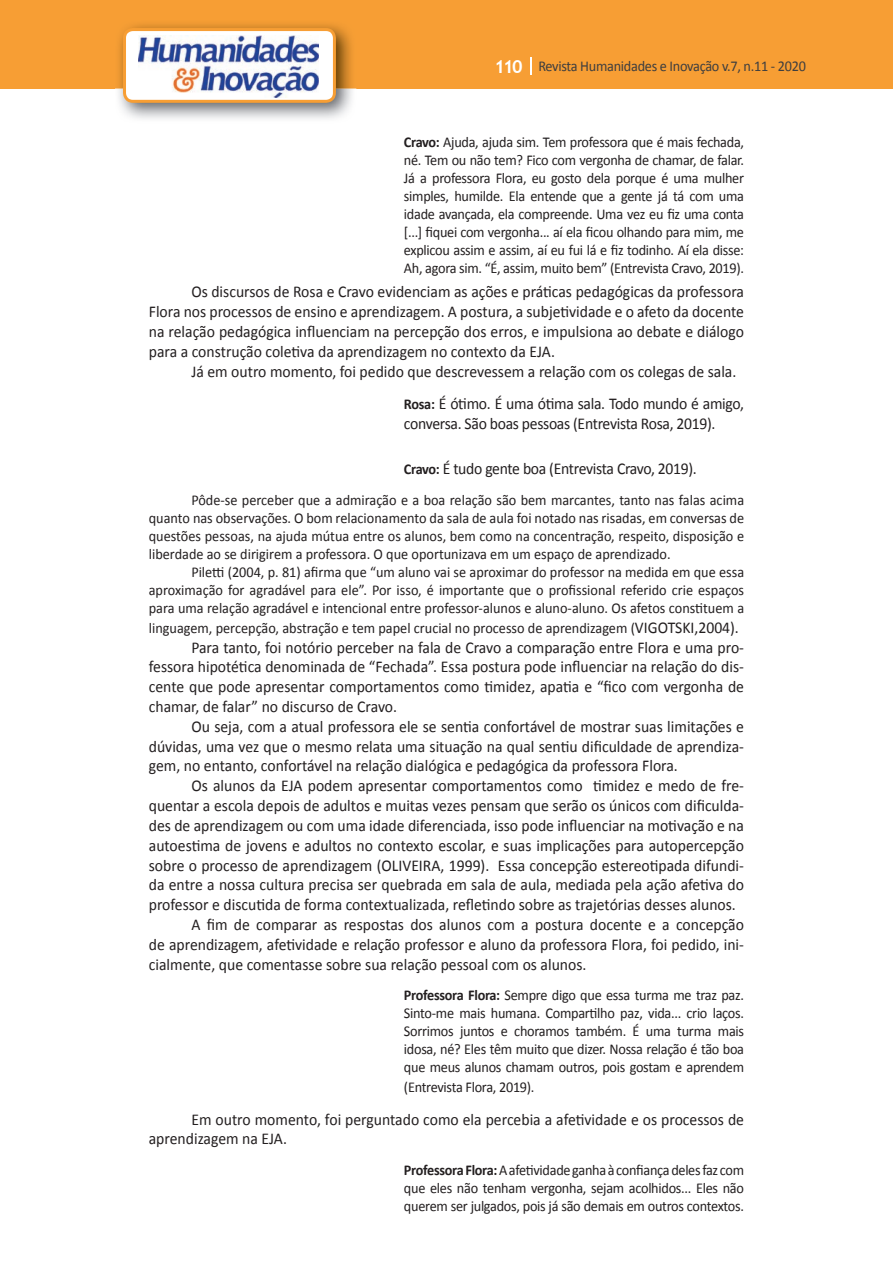
<style>
.page{position:relative;width:893px;height:1263px;background:#fff}
.page>*{position:absolute;margin:0;border:0;box-sizing:border-box;transform-origin:0 0}
.t1{font:16.5px/19.8px "Calibri";color:#231f20;text-align:justify;scale:.95 1}
.t2{font:16.5px "Calibri";letter-spacing:-.02em;color:#231f20;scale:.95 1}
.t3{font:15px/18px "Calibri";letter-spacing:-.02em;color:#231f20;text-align:justify;scale:.95 1}
.t4{font:15px "Calibri";color:#231f20;scale:.95 1}
.t5{font:15px "Calibri";letter-spacing:-.02em;color:#3e3e3f;scale:.95 1}
.s1{font-family:"Trebuchet MS";font-weight:700;font-size:18px;color:#fff}
.s2{font-weight:700}
.s3{font-weight:700;font-size:15px}
.s4{font-size:16.5px}
</style>
<div class="page">
<div style="left:0;top:0;width:893px;height:88px;background:#f79e34"></div>
<svg style="left:530px;top:57px;width:2px;height:18px"></svg>
<img style="left:115px;top:24px;width:241px;height:95px">
<svg style="left:123px;top:28px;width:213px;height:75px"></svg>
<p class="t5" style="left:495px;top:57px;width:329px"><span class="s1">110</span> Revista Humanidades e Inovação v.7, n.11 - 2020</p>
<p class="t3" style="left:404px;top:133px;width:360px"><span class="s2">Cravo:</span> Ajuda, ajuda sim. Tem professora que é mais fechada, né. Tem ou não tem? Fico com vergonha de chamar, de falar.<br>Já a professora Flora, eu gosto dela porque é uma mulher simples, humilde. Ela entende que a gente já tá com uma idade avançada, ela compreende. Uma vez eu fiz uma conta [...] fiquei com vergonha... aí ela ficou olhando para mim, me explicou assim e assim, aí eu fui lá e fiz todinho. Aí ela disse:<br>Ah, agora sim. “É, assim, muito bem” (Entrevista Cravo, 2019).</p>
<p class="t1" style="left:149px;top:282px;width:628px;text-indent:43px">Os discursos de Rosa e Cravo evidenciam as ações e práticas pedagógicas da professora Flora nos processos de ensino e aprendizagem. A postura, a subjetividade e o afeto da docente na relação pedagógica influenciam na percepção dos erros, e impulsiona ao debate e diálogo para a construção coletiva da aprendizagem no contexto da EJA.</p>
<p class="t1" style="left:404px;top:355px;width:359px;line-height:32.5px;text-indent:-213px">Já em outro momento, foi pedido que descrevessem a relação com os colegas de sala.<br><span class="s3">Rosa:</span> É ótimo. É uma ótima sala. Todo mundo é amigo,</p>
<p class="t2" style="left:404px;top:413px;width:329px">conversa. São boas pessoas (Entrevista Rosa, 2019).</p>
<p class="t2" style="left:404px;top:458px;width:310px"><span class="s3">Cravo:</span> É tudo gente boa (Entrevista Cravo, 2019).</p>
<p class="t3" style="left:149px;top:491px;width:628px;text-indent:43px">Pôde-se perceber que a admiração e a boa relação são bem marcantes, tanto nas falas acima quanto nas observações. O bom relacionamento da sala de aula foi notado nas risadas, em conversas de questões pessoas, na ajuda mútua entre os alunos, bem como na concentração, respeito, disposição e liberdade ao se dirigirem a professora. O que oportunizava em um espaço de aprendizado.</p>
<p class="t3" style="left:149px;top:563px;width:628px;text-indent:43px">Piletti (2004, p. 81) afirma que “um aluno vai se aproximar do professor na medida em que essa aproximação for agradável para ele”. Por isso, é importante que o profissional referido crie espaços para uma relação agradável e intencional entre professor-alunos e aluno-aluno. Os afetos constituem a</p>
<p class="t4" style="left:149px;top:618px;width:623px">linguagem, percepção, abstração e tem papel crucial no processo de aprendizagem (<span class="s4">VIGOTSKI,2004).</span></p>
<p class="t1" style="left:149px;top:637px;width:628px;text-indent:43px">Para tanto, foi notório perceber na fala de Cravo a comparação entre Flora e uma pro&shy;fessora hipotética denominada de “Fechada”. Essa postura pode influenciar na relação do dis&shy;cente que pode apresentar comportamentos como timidez, apatia e “fico com vergonha de chamar, de falar” no discurso de Cravo.</p>
<p class="t1" style="left:149px;top:716px;width:628px;text-indent:43px">Ou seja, com a atual professora ele se sentia confortável de mostrar suas limitações e dúvidas, uma vez que o mesmo relata uma situação na qual sentiu dificuldade de aprendiza&shy;gem, no entanto, confortável na relação dialógica e pedagógica da professora Flora.</p>
<p class="t1" style="left:191px;top:776px;width:583px">Os alunos da EJA podem apresentar comportamentos como timidez e medo de fre-</p>
<p class="t1" style="left:149px;top:796px;width:628px">quentar a escola depois de adultos e muitas vezes pensam que serão os únicos com dificulda-</p>
<p class="t1" style="left:149px;top:815px;width:628px">des de aprendizagem ou com uma idade diferenciada, isso pode influenciar na motivação e na</p>
<p class="t1" style="left:149px;top:835px;width:628px">autoestima de jovens e adultos no contexto escolar, e suas implicações para autopercepção</p>
<p class="t1" style="left:149px;top:855px;width:628px">sobre o processo de aprendizagem (OLIVEIRA, 1999). Essa concepção estereotipada difundi-</p>
<p class="t1" style="left:149px;top:875px;width:628px">da entre a nossa cultura precisa ser quebrada em sala de aula, mediada pela ação afetiva do</p>
<p class="t1" style="left:149px;top:895px;width:619px">professor e discutida de forma contextualizada, refletindo sobre as trajetórias desses alunos.</p>
<p class="t1" style="left:191px;top:914px;width:583px">A fim de comparar as respostas dos alunos com a postura docente e a concepção</p>
<p class="t1" style="left:149px;top:934px;width:628px">de aprendizagem, afetividade e relação professor e aluno da professora Flora, foi pedido, ini-</p>
<p class="t1" style="left:149px;top:954px;width:462px">cialmente, que comentasse sobre sua relação pessoal com os alunos.</p>
<p class="t3" style="left:404px;top:986px;width:360px"><span class="s2">Professora Flora:</span> Sempre digo que essa turma me traz paz.<br>Sinto-me mais humana. Compartilho paz, vida... crio laços.<br>Sorrimos juntos e choramos também. É uma turma mais idosa, né? Eles têm muito que dizer. Nossa relação é tão boa que meus alunos chamam outros, pois gostam e aprendem</p>
<p class="t3" style="left:404px;top:1078px;width:139px">(Entrevista Flora, 2019).</p>
<p class="t1" style="left:149px;top:1109px;width:628px;text-indent:43px">Em outro momento, foi perguntado como ela percebia a afetividade e os processos de aprendizagem na EJA.</p>
<p class="t3" style="left:404px;top:1161px;width:360px"><span class="s2">Professora Flora:</span> A afetividade ganha à confiança deles faz com que eles não tenham vergonha, sejam acolhidos... Eles não querem ser julgados, pois já são demais em outros contextos.</p>
</div>
